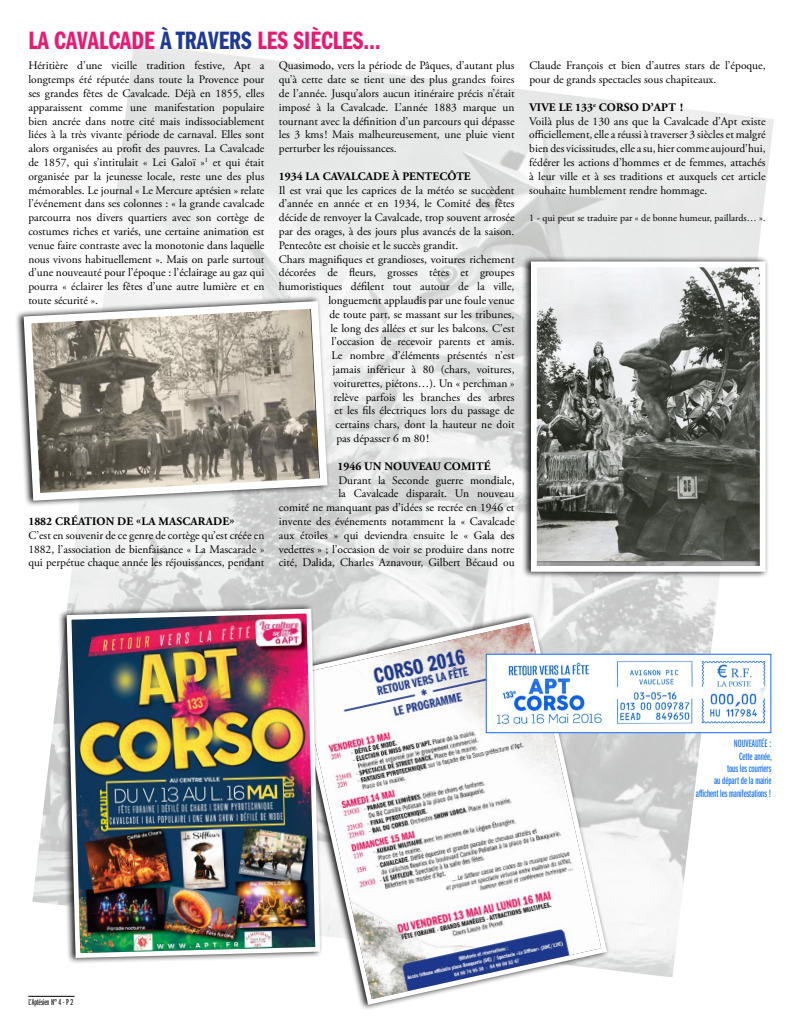
<style>
.page{position:relative;width:794px;height:1021px;background:#fff}
.page>*{position:absolute;margin:0;border:0;box-sizing:border-box;transform-origin:0 0}
.t1{font:26px "Franklin Gothic Demi Cmpr";color:#e91a74}
.t2{font:11.5px/13.8px "Adobe Garamond Pro";color:#000;text-align:justify}
.t3{font:700 11.5px "Adobe Garamond Pro";letter-spacing:.015em;color:#000}
.t4{font:11px/12.3px "Franklin Gothic Book X Cmpr";color:#0065f3;text-align:right}
.t5{font:10px "Adobe Garamond Pro";color:#000}
.t6{font:9px "Franklin Gothic Book X Cmpr";color:#000}
.s1{color:#1f3a95}
.s2{font-weight:700}
</style>
<div class="page">
<img style="left:32px;top:44px;width:742px;height:933px">
<hr style="left:28px;top:996px;width:47px;height:1px;background:#000">
<div style="left:522px;top:255px;width:247px;height:323px;background:#000;opacity:.9"></div>
<img style="left:538px;top:268px;width:220px;height:292px">
<div style="left:531px;top:261px;width:234px;height:310px;border:6px solid #fff"></div>
<div style="left:15px;top:295px;width:316px;height:211px;background:#000;opacity:.9"></div>
<svg style="left:20px;top:297px;width:311px;height:207px;background:#a9a59b"></svg>
<svg style="left:291px;top:614px;width:319px;height:393px"></svg>
<div style="left:58px;top:602px;width:265px;height:361px;background:#000;opacity:.9"></div>
<img style="left:64px;top:606px;width:258px;height:354px">
<img style="left:488px;top:655px;width:281px;height:76px">
<div style="left:486px;top:653px;width:285px;height:80px;border:1px solid #116afa"></div>
<h1 class="t1" style="left:28px;top:26px;width:72px">LA CAVALCADE</h1>
<h1 class="t1" style="left:160px;top:26px;width:222px"><span class="s1">À TRAVERS</span> LES SIÈCLES…</h1>
<p class="t2" style="left:28px;top:59px;width:238px">Héritière d’une vieille tradition festive, Apt a longtemps été réputée dans toute la Provence pour ses grandes fêtes de Cavalcade. Déjà en 1855, elles apparaissent comme une manifestation populaire bien ancrée dans notre cité mais indissociablement liées à la très vivante période de carnaval. Elles sont alors organisées au profit des pauvres. La Cavalcade de 1857, qui s’intitulait « Lei Galoï »<sup>1</sup> et qui était organisée par la jeunesse locale, reste une des plus mémorables. Le journal « Le Mercure aptésien » relate l’événement dans ses colonnes : « la grande cavalcade parcourra nos divers quartiers avec son cortège de costumes riches et variés, une certaine animation est venue faire contraste avec la monotonie dans laquelle nous vivons habituellement ». Mais on parle surtout d’une nouveauté pour l’époque : l’éclairage au gaz qui pourra « éclairer les fêtes d’une autre lumière et en toute sécurité ».</p>
<p class="t3" style="left:28px;top:514px;width:207px">1882 CRÉATION DE «LA MASCARADE»</p>
<p class="t2" style="left:28px;top:528px;width:238px">C’est en souvenir de ce genre de cortège qu’est créée en 1882, l’association de bienfaisance « La Mascarade » qui perpétue chaque année les réjouissances, pendant</p>
<p class="t2" style="left:279px;top:59px;width:237px">Quasimodo, vers la période de Pâques, d’autant plus qu’à cette date se tient une des plus grandes foires de l’année. Jusqu’alors aucun itinéraire précis n’était imposé à la Cavalcade. L’année 1883 marque un tournant avec la définition d’un parcours qui dépasse les 3 kms! Mais malheureusement, une pluie vient perturber les réjouissances.</p>
<p class="t3" style="left:279px;top:169px;width:193px">1934 LA CAVALCADE À PENTECÔTE</p>
<p class="t2" style="left:279px;top:183px;width:237px">Il est vrai que les caprices de la météo se succèdent</p>
<p class="t2" style="left:279px;top:197px;width:237px">d’année en année et en 1934, le Comité des fêtes</p>
<p class="t2" style="left:279px;top:211px;width:237px">décide de renvoyer la Cavalcade, trop souvent arrosée</p>
<p class="t2" style="left:279px;top:225px;width:237px">par des orages, à des jours plus avancés de la saison.</p>
<p class="t2" style="left:279px;top:239px;width:181px">Pentecôte est choisie et le succès grandit.</p>
<p class="t2" style="left:279px;top:252px;width:237px">Chars magnifiques et grandioses, voitures richement</p>
<p class="t2" style="left:279px;top:266px;width:237px">décorées de fleurs, grosses têtes et groupes</p>
<p class="t2" style="left:279px;top:280px;width:237px">humoristiques défilent tout autour de la ville,</p>
<p class="t2" style="left:328px;top:294px;width:188px">longuement applaudis par une foule venue</p>
<p class="t2" style="left:329px;top:308px;width:186px">de toute part, se massant sur les tribunes,</p>
<p class="t2" style="left:330px;top:321px;width:185px">le long des allées et sur les balcons. C’est</p>
<p class="t2" style="left:331px;top:335px;width:185px">l’occasion de recevoir parents et amis.</p>
<p class="t2" style="left:331px;top:349px;width:184px">Le nombre d’éléments présentés n’est</p>
<p class="t2" style="left:332px;top:363px;width:184px">jamais inférieur à 80 (chars, voitures,</p>
<p class="t2" style="left:333px;top:377px;width:183px">voiturettes, piétons…). Un « perchman »</p>
<p class="t2" style="left:333px;top:390px;width:183px">relève parfois les branches des arbres</p>
<p class="t2" style="left:334px;top:404px;width:181px">et les fils électriques lors du passage de</p>
<p class="t2" style="left:335px;top:418px;width:181px">certains chars, dont la hauteur ne doit</p>
<p class="t2" style="left:336px;top:432px;width:94px">pas dépasser 6 m 80 !</p>
<p class="t3" style="left:337px;top:459px;width:57px">1946 UN NOU</p>
<p class="t3" style="left:411px;top:459px;width:43px">VEAU COM</p>
<p class="t3" style="left:471px;top:459px;width:18px">ITÉ</p>
<p class="t2" style="left:279px;top:473px;width:237px;text-align:right">Durant la Seconde guerre mondiale,<br>la Cavalcade disparaît. Un nouveau<br>comité ne manquant pas d’idées se recrée en 1946 et invente des événements notamment la « Cavalcade aux étoiles » qui deviendra ensuite le « Gala des vedettes » ; l’occasion de voir se produire dans notre cité, Dalida, Charles Aznavour, Gilbert Bécaud ou</p>
<p class="t2" style="left:529px;top:59px;width:238px">Claude François et bien d’autres stars de l’époque, pour de grands spectacles sous chapiteaux.</p>
<p class="t2" style="left:529px;top:101px;width:238px;text-align:left"><span class="s2">VIVE LE 133</span><sup>E</sup> <span class="s2">CORSO D’APT !<br></span>Voilà plus de 130 ans que la Cavalcade d’Apt existe officiellement, elle a réussi à traverser 3 siècles et malgré bien des vicissitudes, elle a su, hier comme aujourd’hui, fédérer les actions d’hommes et de femmes, attachés à leur ville et à ses traditions et auxquels cet article souhaite humblement rendre hommage.</p>
<p class="t5" style="left:529px;top:212px;width:238px">1 - qui peut se traduire par « de bonne humeur, paillards… ».</p>
<p class="t4" style="left:696px;top:738px;width:78px">Nouveautée :<br>Cette année,<br>tous les courriers<br>au départ de la mairie affichent les manifestations !</p>
<p class="t6" style="left:28px;top:997px;width:46px">L’Aptésien N° 4 - P 2</p>
</div>
